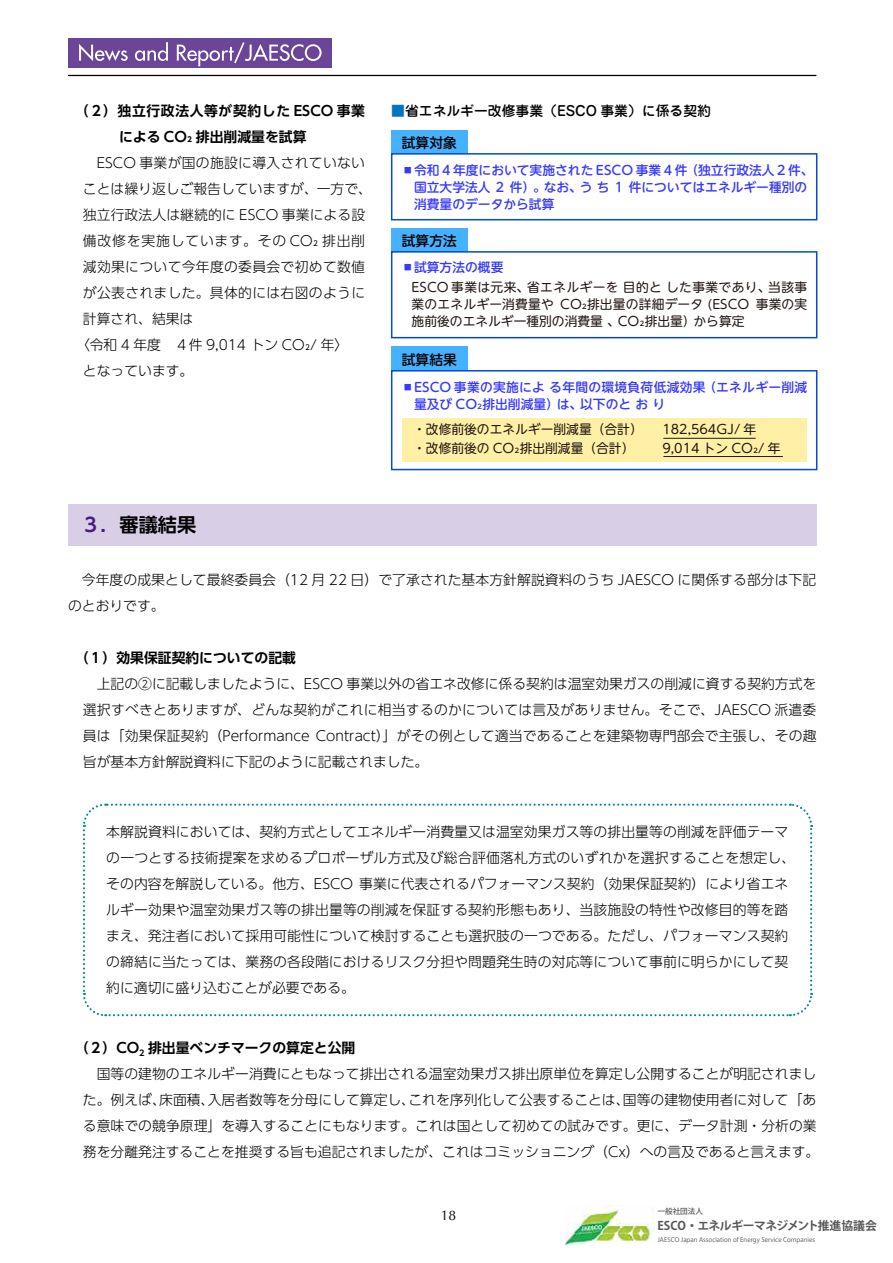
<style>
.page{position:relative;width:893px;height:1263px;background:#fff}
.page>*{position:absolute;margin:0;border:0;box-sizing:border-box;transform-origin:0 0}
.t1{font:700 19.2px "UD Shin Go Pr 6 N De";color:#000}
.t2{font:300 13.8px/26.1px "UD Shin Go Pr 6 N";letter-spacing:.005em;color:#000}
.t3{font:700 13.8px/25.8px "UD Shin Go Pr 6 N De";color:#000;text-align:center}
.t4{font:500 13.8px "Jun 34 Pro";color:#000}
.t5{font:300 13.8px "UD Shin Go Pr 6 N";letter-spacing:.06em;color:#000}
.t6{font:300 13.8px "UD Shin Go Pr 6 N";letter-spacing:.025em;color:#000}
.t7{font:500 13.8px "UD Shin M Go Pr 6 N";color:#000}
.t8{font:13.8px "Optima";color:#000}
.t9{font:12.75px/17px "UD Shin M Go Pr 6 N";color:#231815;text-align:justify}
.t10{font:500 12.75px/17px "UD Shin M Go Pr 6 N";color:#3639ff}
.t11{font:500 12.75px/17px "UD Shin M Go Pr 6 N";letter-spacing:.025em;color:#3639ff}
.t12{font:700 11.85px "Koz Go Pr 6 N";letter-spacing:-.04em;color:#595757}
.t13{font:500 7.65px "Koz Go Pr 6 N";color:#595757}
.t14{font:6.3px "Koz Go Pr 6 N";color:#595757}
.s1{color:#0075c2}
.s2{color:#481c87}
</style>
<div class="page">
<div style="left:68px;top:38px;width:264px;height:30px;background:#6b4598"></div>
<img style="left:565px;top:1206px;width:87px;height:38px">
<hr style="left:68px;top:75px;width:748px;height:1px;background:#000">
<svg style="left:79px;top:42px;width:243px;height:24px"></svg>
<div style="left:68px;top:504px;width:748px;height:42px;background:#d8cfe6"></div>
<svg style="left:83px;top:803px;width:730px;height:214px"></svg>
<div style="left:391px;top:130px;width:77px;height:35px;background:#45b1ff"></div>
<div style="left:392px;top:154px;width:425px;height:66px;background:#fff"></div>
<div style="left:391px;top:153px;width:426px;height:67px;border:1px solid #004cd0"></div>
<div style="left:391px;top:228px;width:77px;height:35px;background:#45b1ff"></div>
<div style="left:392px;top:252px;width:425px;height:86px;background:#fff"></div>
<div style="left:391px;top:251px;width:426px;height:87px;border:1px solid #004cd0"></div>
<div style="left:391px;top:347px;width:77px;height:35px;background:#45b1ff"></div>
<div style="left:392px;top:371px;width:425px;height:99px;background:#fff"></div>
<div style="left:391px;top:370px;width:426px;height:100px;border:1px solid #004cd0"></div>
<div style="left:402px;top:419px;width:404px;height:43px;background:#fff0a5"></div>
<hr style="left:663px;top:438px;width:93px;height:1px;background:#231815">
<hr style="left:663px;top:456px;width:120px;height:1px;background:#231815">
<p class="t3" style="left:68px;top:98px;width:299px">　（２）独立行政法人等が契約した ESCO 事業による CO₂ 排出削減量を試算</p>
<p class="t2" style="left:83px;top:149px;width:284px">　ESCO 事業が国の施設に導入されていない</p>
<p class="t2" style="left:83px;top:175px;width:291px">ことは繰り返しご報告していますが、一方で、</p>
<p class="t2" style="left:83px;top:201px;width:284px">独立行政法人は継続的に ESCO 事業による設</p>
<p class="t5" style="left:83px;top:230px;width:284px">備改修を実施しています。その CO₂ 排出削</p>
<p class="t2" style="left:83px;top:253px;width:284px">減効果について今年度の委員会で初めて数値</p>
<p class="t6" style="left:83px;top:282px;width:284px">が公表されました。具体的には右図のように</p>
<p class="t2" style="left:83px;top:305px;width:154px">計算され、結果は　　　</p>
<p class="t2" style="left:76px;top:332px;width:274px">〈令和 4 年度　４件 9,014 トン CO₂/ 年〉</p>
<p class="t2" style="left:83px;top:358px;width:112px">となっています。</p>
<p class="t4" style="left:391px;top:100px;width:321px"><span class="s1">■</span>省エネルギー改修事業（ESCO 事業）に係る契約</p>
<p class="t7" style="left:402px;top:131px;width:57px">試算対象</p>
<p class="t10" style="left:414px;top:161px;width:401px;text-indent:-13px">■令和 4 年度において実施された ESCO 事業 4 件 （独立行政法人 2 件、国立大学法人 2 件）。なお、う ち 1 件についてはエネルギー種別の消費量のデータから試算</p>
<p class="t7" style="left:402px;top:229px;width:57px">試算方法</p>
<p class="t10" style="left:401px;top:258px;width:104px">■試算方法の概要</p>
<p class="t9" style="left:412px;top:278px;width:397px">ESCO 事業は元来、省エネルギーを 目的と した事業であり、当該事業のエネルギー消費量や CO₂排出量の詳細データ (ESCO 事業の実施前後のエネルギ一種別の消費量 、CO₂排出量）から算定</p>
<p class="t7" style="left:402px;top:348px;width:57px">試算結果</p>
<p class="t11" style="left:414px;top:378px;width:395px;text-indent:-13px">■ESCO 事業の実施によ る年間の環境負荷低減効果 （エネルギー削減量及び CO₂排出削減量）は、以下のと お り</p>
<p class="t9" style="left:413px;top:420px;width:231px">・改修前後のエネルギー削減量（合計）</p>
<p class="t9" style="left:662px;top:420px;width:95px">182,564GJ/ 年</p>
<p class="t9" style="left:413px;top:439px;width:223px">・改修前後の CO₂排出削減量（合計）</p>
<p class="t9" style="left:662px;top:439px;width:120px">9,014 トン CO₂/ 年</p>
<h1 class="t1" style="left:81px;top:509px;width:116px"><span class="s2">３．</span>審議結果</h1>
<p class="t2" style="left:68px;top:566px;width:750px">　今年度の成果として最終委員会（12 月 22 日）で了承された基本方針解説資料のうち JAESCO に関係する部分は下記のとおりです。</p>
<p class="t3" style="left:68px;top:644px;width:230px">　（１）効果保証契約についての記載</p>
<p class="t2" style="left:83px;top:670px;width:735px;text-align:justify">　上記の②に記載しましたように、ESCO 事業以外の省エネ改修に係る契約は温室効果ガスの削減に資する契約方式を選択すべきとありますが、どんな契約がこれに相当するのかについては言及がありません。そこで、JAESCO 派遣委員は「効果保証契約（Performance Contract）」がその例として適当であることを建築物専門部会で主張し、その趣旨が基本方針解説資料に下記のように記載されました。</p>
<p class="t2" style="left:106px;top:818px;width:690px">本解説資料においては、契約方式としてエネルギー消費量又は温室効果ガス等の排出量等の削減を評価テーマの一つとする技術提案を求めるプロポーザル方式及び総合評価落札方式のいずれかを選択することを想定し、その内容を解説している。他方、ESCO 事業に代表されるパフォーマンス契約（効果保証契約）により省エネルギー効果や温室効果ガス等の排出量等の削減を保証する契約形態もあり、当該施設の特性や改修目的等を踏まえ、発注者において採用可能性について検討することも選択肢の一つである。ただし、パフォーマンス契約の締結に当たっては、業務の各段階におけるリスク分担や問題発生時の対応等について事前に明らかにして契約に適切に盛り込むことが必要である。</p>
<p class="t3" style="left:68px;top:1035px;width:289px">　（２）CO<sub>2</sub> 排出量ベンチマークの算定と公開</p>
<p class="t2" style="left:83px;top:1060px;width:738px">　国等の建物のエネルギー消費にともなって排出される温室効果ガス排出原単位を算定し公開することが明記されました。例えば、床面積、入居者数等を分母にして算定し、これを序列化して公表することは、国等の建物使用者に対して「ある意味での競争原理」を導入することにもなります。これは国として初めての試みです。更に、データ計測・分析の業務を分離発注することを推奨する旨も追記されましたが、これはコミッショニング（Cx）への言及であると言えます。</p>
<p class="t8" style="left:441px;top:1207px;width:17px">18</p>
<p class="t13" style="left:657px;top:1206px;width:47px">一般社団法人</p>
<p class="t14" style="left:657px;top:1236px;width:159px">JAESCO Japan Association of Energy Service Companies</p>
<p class="t12" style="left:657px;top:1219px;width:221px">ESCO・エネルギーマネジメント推進協議会</p>
</div>
